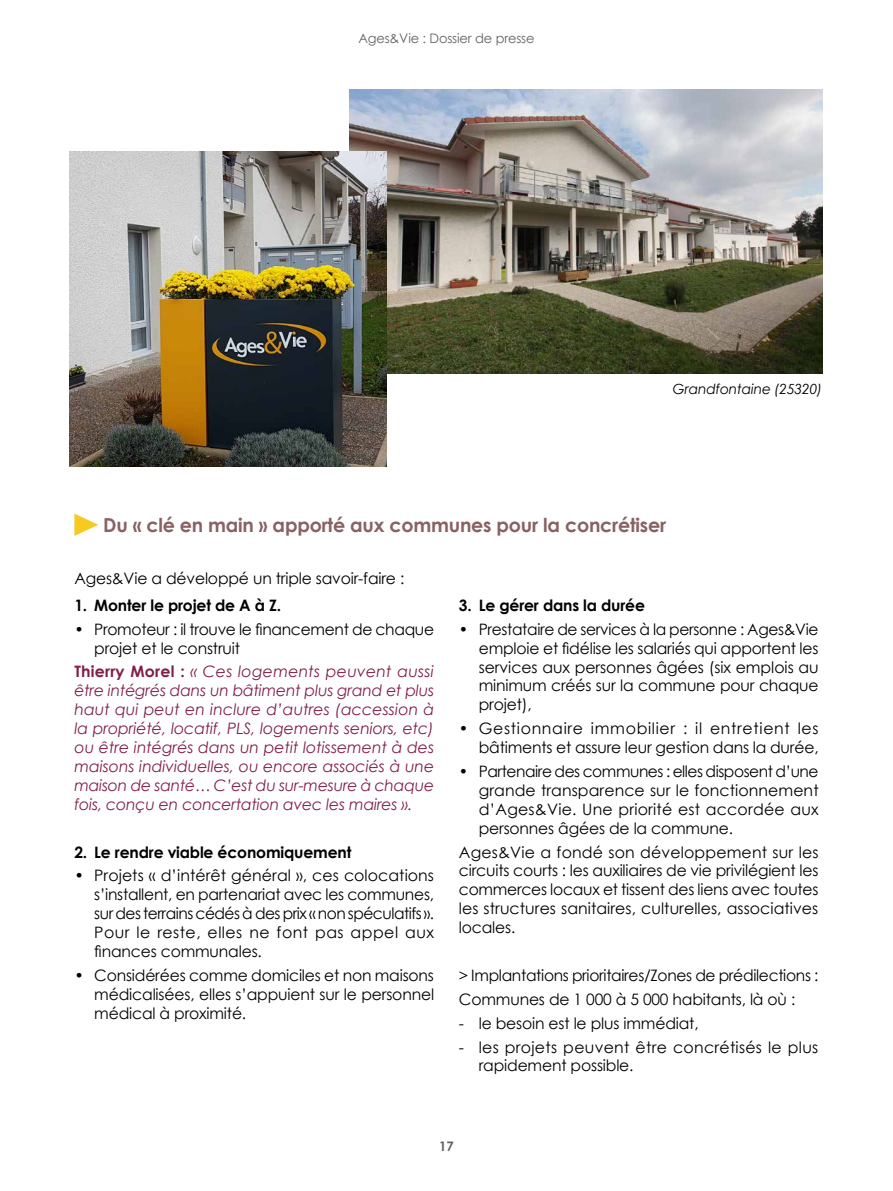
<style>
.page{position:relative;width:893px;height:1191px;background:#fff}
.page>*{position:absolute;margin:0;border:0;box-sizing:border-box;transform-origin:0 0}
.t1{font:700 19.25px "Century Gothic";letter-spacing:-.01em;color:#896162}
.t2{font:15.75px/18.9px "Century Gothic";letter-spacing:-.01em;color:#000;text-align:justify}
.t3{font:italic 15.75px/18.9px "Century Gothic";letter-spacing:-.01em;color:#811e49;text-align:justify}
.t4{font:15.75px/18.9px "Century Gothic";letter-spacing:.04em;color:#000;text-align:right}
.t5{font:700 15.75px "Century Gothic";letter-spacing:-.01em;color:#000}
.t6{font:15.75px/18.9px "Century Gothic";letter-spacing:.02em;color:#000}
.t7{font:italic 14px "Century Gothic";letter-spacing:-.01em;color:#000}
.t8{font:13.12px "Century Gothic";letter-spacing:-.01em;color:#646363}
.t9{font:700 13.12px "Century Gothic";color:#646363}
.s1{font-weight:700;font-style:normal}
</style>
<div class="page">
<svg style="left:74px;top:513px;width:24px;height:23px"></svg>
<img style="left:350px;top:89px;width:472px;height:284px">
<img style="left:69px;top:151px;width:318px;height:315px">
<p class="t8" style="left:358px;top:31px;width:178px">Ages&amp;Vie : Dossier de presse</p>
<p class="t7" style="left:673px;top:380px;width:151px">Grandfontaine (25320)</p>
<p class="t1" style="left:103px;top:513px;width:564px">Du « clé en main » apporté aux communes pour la concrétiser</p>
<p class="t2" style="left:74px;top:569px;width:331px">Ages&amp;Vie a développé un triple savoir-faire :</p>
<p class="t5" style="left:74px;top:595px;width:208px">1. Monter le projet de A à Z.</p>
<p class="t2" style="left:94px;top:619px;width:341px;text-indent:-20px">• Promoteur : il trouve le financement de chaque projet et le construit</p>
<p class="t3" style="left:74px;top:662px;width:361px"><span class="s1">Thierry Morel :</span> « Ces logements peuvent aussi être intégrés dans un bâtiment plus grand et plus haut qui peut en inclure d’autres (accession à la propriété, locatif, PLS, logements seniors, etc) ou être intégrés dans un petit lotissement à des maisons individuelles, ou encore associés à une maison de santé… C’est du sur-mesure à chaque fois, conçu en concertation avec les maires ».</p>
<p class="t5" style="left:74px;top:842px;width:278px">2. Le rendre viable économiquement</p>
<p class="t2" style="left:94px;top:866px;width:341px;text-indent:-20px">• Projets « d’intérêt général », ces colocations s’installent, en partenariat avec les communes, sur des terrains cédés à des prix « non spéculatifs ».<br>Pour le reste, elles ne font pas appel aux finances communales.</p>
<p class="t2" style="left:94px;top:965px;width:341px;text-indent:-20px">• Considérées comme domiciles et non maisons médicalisées, elles s’appuient sur le personnel médical à proximité.</p>
<p class="t5" style="left:459px;top:595px;width:188px">3. Le gérer dans la durée</p>
<p class="t2" style="left:479px;top:619px;width:341px;text-indent:-20px">• Prestataire de services à la personne : Ages&amp;Vie emploie et fidélise les salariés qui apportent les services aux personnes âgées (six emplois au minimum créés sur la commune pour chaque projet),</p>
<p class="t4" style="left:459px;top:719px;width:361px">• Gestionnaire immobilier : il entretient les bâtiments et assure leur gestion dans la durée,</p>
<p class="t2" style="left:479px;top:761px;width:341px;text-indent:-20px">• Partenaire des communes : elles disposent d’une grande transparence sur le fonctionnement d’Ages&amp;Vie. Une priorité est accordée aux personnes âgées de la commune.</p>
<p class="t2" style="left:459px;top:842px;width:361px">Ages&amp;Vie a fondé son développement sur les circuits courts : les auxiliaires de vie privilégient les commerces locaux et tissent des liens avec toutes les structures sanitaires, culturelles, associatives locales.</p>
<p class="t2" style="left:459px;top:963px;width:361px;line-height:23.8px">&gt; Implantations prioritaires/Zones de prédilections :<br>Communes de 1 000 à 5 000 habitants, là où :</p>
<p class="t2" style="left:459px;top:1013px;width:241px">- le besoin est le plus immédiat,</p>
<p class="t6" style="left:479px;top:1037px;width:341px;text-indent:-20px">- les projets peuvent être concrétisés le plus rapidement possible.</p>
<p class="t9" style="left:439px;top:1138px;width:16px">17</p>
</div>
